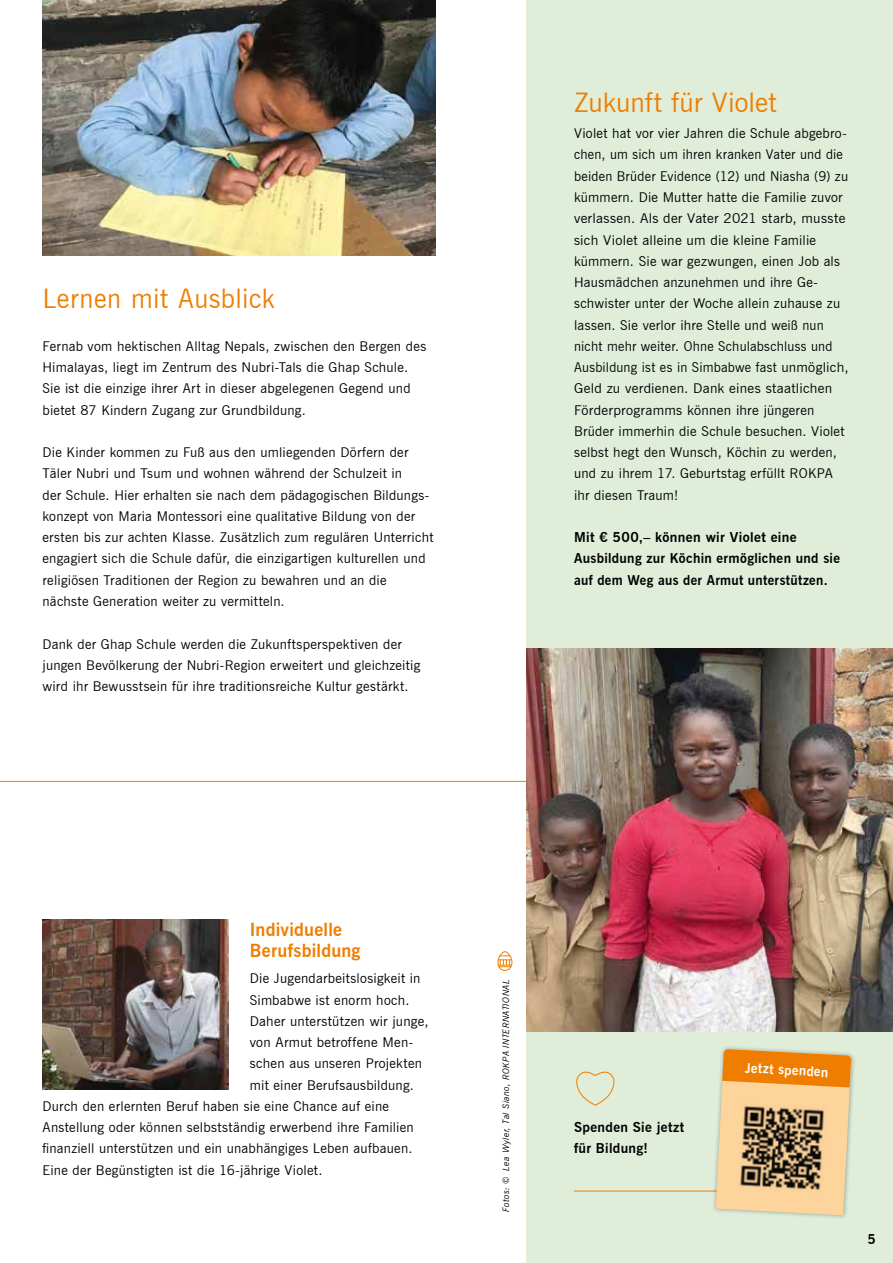
<style>
.page{position:relative;width:893px;height:1263px;background:#fff}
.page>*{position:absolute;margin:0;border:0;box-sizing:border-box;transform-origin:0 0}
.t1{font:27px "News Gothic BT";letter-spacing:.015em;color:#ef7d00}
.t2{font:700 18px/21.3px "News Gothic BT";letter-spacing:.015em;color:#ef7d00}
.t3{font:13.5px/21.3px "News Gothic BT";letter-spacing:.02em;color:#000}
.t4{font:700 13.5px/21.3px "News Gothic BT";letter-spacing:.025em;color:#000}
.t5{font:700 13.5px "News Gothic BT";color:#fff}
.t6{font:italic 9px "News Gothic BT";letter-spacing:.03em;color:#000}
</style>
<div class="page">
<div style="left:526px;top:0;width:367px;height:1263px;background:#dfedd9"></div>
<img style="left:526px;top:648px;width:367px;height:383px">
<svg style="left:0;top:54px;width:527px;height:728px"></svg>
<hr style="left:574px;top:1191px;width:207px;height:1px;background:#ef7d00">
<div style="left:711px;top:1045px;width:145px;height:175px;background:#000;opacity:.3"></div>
<svg style="left:716px;top:1049px;width:135px;height:166px;background:#f2bd76"></svg>
<img style="left:738px;top:1103px;width:89px;height:89px">
<img style="left:43px;top:919px;width:186px;height:171px">
<svg style="left:576px;top:1071px;width:39px;height:35px"></svg>
<img style="left:43px;top:0;width:392px;height:255px">
<svg style="left:498px;top:951px;width:14px;height:20px"></svg>
<h1 class="t1" style="left:43px;top:282px;width:234px">Lernen mit Ausblick</h1>
<p class="t3" style="left:43px;top:335px;width:385px">Fernab vom hektischen Alltag Nepals, zwischen den Bergen des Himalayas, liegt im Zentrum des Nubri-Tals die Ghap Schule.<br>Sie ist die einzige ihrer Art in dieser abgelegenen Gegend und bietet 87 Kindern Zugang zur Grundbildung.</p>
<p class="t3" style="left:43px;top:442px;width:392px">Die Kinder kommen zu Fuß aus den umliegenden Dörfern der Täler Nubri und Tsum und wohnen während der Schulzeit in<br>der Schule. Hier erhalten sie nach dem pädagogischen Bildungs&shy;konzept von Maria Montessori eine qualitative Bildung von der ersten bis zur achten Klasse. Zusätzlich zum regulären Unterricht engagiert sich die Schule dafür, die einzigartigen kulturellen und religiösen Traditionen der Region zu bewahren und an die nächste Generation weiter zu vermitteln.</p>
<p class="t3" style="left:43px;top:633px;width:379px">Dank der Ghap Schule werden die Zukunftsperspektiven der jungen Bevölkerung der Nubri-Region erweitert und gleichzeitig wird ihr Bewusstsein für ihre traditionsreiche Kultur gestärkt.</p>
<h1 class="t1" style="left:574px;top:86px;width:204px">Zukunft für Violet</h1>
<p class="t3" style="left:574px;top:123px;width:276px">Violet hat vor vier Jahren die Schule abgebro&shy;chen, um sich um ihren kranken Vater und die beiden Brüder Evidence (12) und Niasha (9) zu kümmern. Die Mutter hatte die Familie zuvor verlassen. Als der Vater 2021 starb, musste sich Violet alleine um die kleine Familie kümmern. Sie war gezwungen, einen Job als Hausmädchen anzunehmen und ihre Ge&shy;schwister unter der Woche allein zuhause zu lassen. Sie verlor ihre Stelle und weiß nun nicht mehr weiter. Ohne Schulabschluss und Ausbildung ist es in Simbabwe fast unmöglich, Geld zu verdienen. Dank eines staatlichen Förderprogramms können ihre jüngeren Brüder immerhin die Schule besuchen. Violet selbst hegt den Wunsch, Köchin zu werden, und zu ihrem 17. Geburtstag erfüllt ROKPA ihr diesen Traum!</p>
<p class="t4" style="left:574px;top:527px;width:268px">Mit € 500,– können wir Violet eine<br>Ausbildung zur Köchin ermöglichen und sie auf dem Weg aus der Armut unterstützen.</p>
<h2 class="t2" style="left:250px;top:918px;width:112px">Individuelle<br>Berufsbildung</h2>
<p class="t3" style="left:250px;top:968px;width:172px">Die Jugendarbeitslosigkeit in</p>
<p class="t3" style="left:250px;top:989px;width:161px">Simbabwe ist enorm hoch.</p>
<p class="t3" style="left:250px;top:1010px;width:180px">Daher unterstützen wir junge,</p>
<p class="t3" style="left:250px;top:1031px;width:165px">von Armut betroffene Men-</p>
<p class="t3" style="left:250px;top:1053px;width:174px">schen aus unseren Projekten</p>
<p class="t3" style="left:250px;top:1074px;width:166px">mit einer Berufsausbildung.</p>
<p class="t3" style="left:43px;top:1095px;width:348px">Durch den erlernten Beruf haben sie eine Chance auf eine</p>
<p class="t3" style="left:43px;top:1117px;width:373px">Anstellung oder können selbstständig erwerbend ihre Familien</p>
<p class="t3" style="left:43px;top:1138px;width:371px">finanziell unterstützen und ein unabhängiges Leben aufbauen.</p>
<p class="t3" style="left:43px;top:1159px;width:281px">Eine der Begünstigten ist die 16-jährige Violet.</p>
<p class="t6" style="left:501px;top:1212px;width:234px;rotate:-90deg">Fotos: © Lea Wyler, Tal Siano, ROKPA INTERNATIONAL</p>
<p class="t4" style="left:574px;top:1117px;width:112px">Spenden Sie jetzt für Bildung!</p>
<p class="t5" style="left:745px;top:1059px;width:85px;rotate:3deg">Jetzt spenden</p>
<p class="t4" style="left:868px;top:1228px;width:10px">5</p>
</div>
